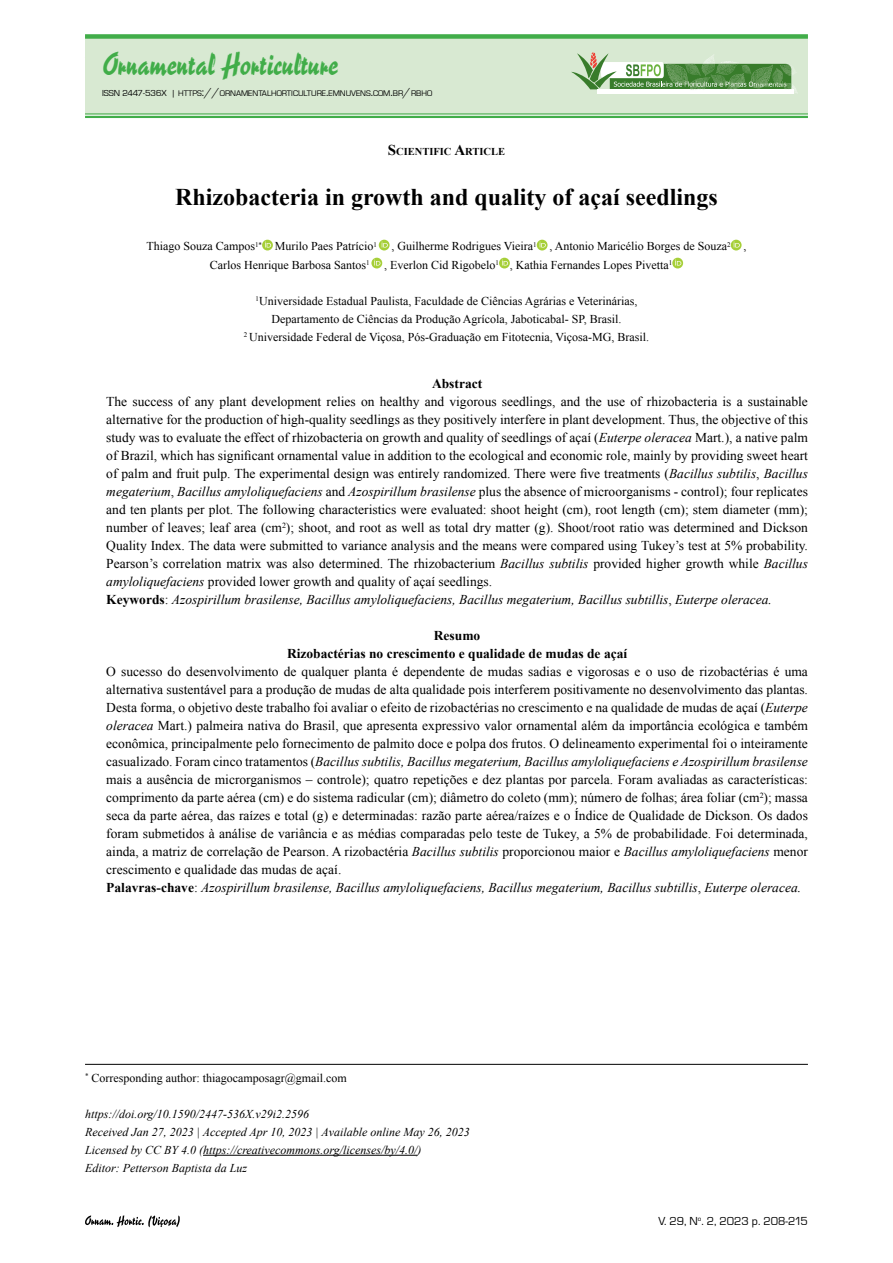
<style>
.page{position:relative;width:893px;height:1263px;background:#fff}
.page>*{position:absolute;margin:0;border:0;box-sizing:border-box;transform-origin:0 0}
.t1{font:29.25px "Reporter Two";color:#41ad49}
.t2{font:700 24px "Times New Roman";color:#000}
.t3{font:13.5px/18px "Times New Roman";color:#000}
.t4{font:700 13.5px/18px "Times New Roman";color:#000;text-align:center}
.t5{font:12px/18px "Times New Roman";color:#000}
.t6{font:italic 12px/18px "Times New Roman";color:#000}
.t7{font:12px "Eurostar";color:#000}
.t8{font:700 10.5px "Times New Roman";color:#000}
.t9{font:8.4px "Eurostar";color:#000}
.s1{font-size:9px}
.s2{font-size:12px}
.s3{font-size:15px}
.s4{font-style:italic}
.s5{font-weight:700}
</style>
<div class="page">
<svg style="left:85px;top:1215px;width:95px;height:12px"></svg>
<hr style="left:203px;top:1155px;width:214px;height:1px;background:#000">
<hr style="left:85px;top:1064px;width:723px;height:1px;background:#000">
<div style="left:85px;top:36px;width:723px;height:78px;background:#d8e9d2"></div>
<div style="left:85px;top:34px;width:723px;height:5px;background:#41ad49"></div>
<hr style="left:85px;top:114px;width:723px;height:1px;background:#41ad49">
<hr style="left:85px;top:116px;width:723px;height:2px;background:#41ad49">
<div style="left:598px;top:89px;width:196px;height:5px;background:#fff"></div>
<svg style="left:571px;top:52px;width:226px;height:39px"></svg>
<img style="left:669px;top:68px;width:14px;height:5px">
<img style="left:755px;top:68px;width:23px;height:4px">
<svg style="left:262px;top:240px;width:11px;height:10px"></svg>
<svg style="left:265px;top:242px;width:6px;height:5px"></svg>
<svg style="left:379px;top:240px;width:11px;height:10px"></svg>
<svg style="left:382px;top:242px;width:6px;height:5px"></svg>
<svg style="left:537px;top:240px;width:11px;height:10px"></svg>
<svg style="left:540px;top:242px;width:6px;height:5px"></svg>
<svg style="left:731px;top:240px;width:11px;height:10px"></svg>
<svg style="left:734px;top:242px;width:6px;height:5px"></svg>
<svg style="left:371px;top:258px;width:11px;height:10px"></svg>
<svg style="left:374px;top:260px;width:6px;height:5px"></svg>
<svg style="left:499px;top:258px;width:11px;height:10px"></svg>
<svg style="left:502px;top:260px;width:6px;height:5px"></svg>
<svg style="left:672px;top:258px;width:11px;height:10px"></svg>
<svg style="left:675px;top:260px;width:6px;height:5px"></svg>
<h1 class="t1" style="left:102px;top:45px;width:238px">Ornamental Horticulture</h1>
<p class="t9" style="left:102px;top:88px;width:332px"><span class="s1">ISSN 2447-536X |</span> HTTPS<span class="s2">://</span>ORNAMENTALHORTICULTURE<span class="s2">.</span>EMNUVENS<span class="s2">.</span>COM<span class="s2">.</span>BR<span class="s2">/</span>RBHO</p>
<p class="t8" style="left:388px;top:144px;width:119px"><span class="s3">S</span>CIENTIFIC <span class="s3">A</span>RTICLE</p>
<h2 class="t2" style="left:175px;top:181px;width:544px">Rhizobacteria in growth and quality of açaí seedlings</h2>
<p class="t5" style="left:210px;top:237px;width:538px;text-indent:-63px">Thiago Souza Campos<sup>1*</sup> Murilo Paes Patrício<sup>1</sup> , Guilherme Rodrigues Vieira<sup>1</sup> , Antonio Maricélio Borges de Souza<sup>2</sup> ,<br>Carlos Henrique Barbosa Santos<sup>1</sup> , Everlon Cid Rigobelo<sup>1</sup> , Kathia Fernandes Lopes Pivetta<sup>1</sup></p>
<p class="t5" style="left:244px;top:291px;width:407px;text-align:center"><sup>1</sup>Universidade Estadual Paulista, Faculdade de Ciências Agrárias e Veterinárias,<br>Departamento de Ciências da Produção Agrícola, Jaboticabal- SP, Brasil.<br><sup>2</sup> Universidade Federal de Viçosa, Pós-Graduação em Fitotecnia, Viçosa-MG, Brasil.</p>
<p class="t4" style="left:432px;top:375px;width:52px">Abstract</p>
<p class="t3" style="left:106px;top:393px;width:703px">The success of any plant development relies on healthy and vigorous seedlings, and the use of rhizobacteria is a sustainable alternative for the production of high-quality seedlings as they positively interfere in plant development. Thus, the objective of this study was to evaluate the effect of rhizobacteria on growth and quality of seedlings of açaí (<span class="s4">Euterpe oleracea</span> Mart.), a native palm of Brazil, which has significant ornamental value in addition to the ecological and economic role, mainly by providing sweet heart of palm and fruit pulp. The experimental design was entirely randomized. There were five treatments (<span class="s4">Bacillus subtilis</span>, <span class="s4">Bacillus megaterium</span>, <span class="s4">Bacillus amyloliquefaciens</span> and <span class="s4">Azospirillum brasilense</span> plus the absence of microorganisms - control); four replicates and ten plants per plot. The following characteristics were evaluated: shoot height (cm), root length (cm); stem diameter (mm); number of leaves; leaf area (cm<sup>2</sup>); shoot, and root as well as total dry matter (g). Shoot/root ratio was determined and Dickson Quality Index. The data were submitted to variance analysis and the means were compared using Tukey’s test at 5% probability.<br>Pearson’s correlation matrix was also determined. The rhizobacterium <span class="s4">Bacillus subtilis</span> provided higher growth while <span class="s4">Bacillus amyloliquefaciens</span> provided lower growth and quality of açaí seedlings.<br><span class="s5">Keywords</span>: <span class="s4">Azospirillum brasilense, Bacillus amyloliquefaciens, Bacillus megaterium, Bacillus subtillis</span>, <span class="s4">Euterpe oleracea.</span></p>
<p class="t4" style="left:287px;top:627px;width:342px">Resumo<br>Rizobactérias no crescimento e qualidade de mudas de açaí</p>
<p class="t3" style="left:106px;top:663px;width:703px">O sucesso do desenvolvimento de qualquer planta é dependente de mudas sadias e vigorosas e o uso de rizobactérias é uma alternativa sustentável para a produção de mudas de alta qualidade pois interferem positivamente no desenvolvimento das plantas.<br>Desta forma, o objetivo deste trabalho foi avaliar o efeito de rizobactérias no crescimento e na qualidade de mudas de açaí (<span class="s4">Euterpe oleracea</span> Mart.) palmeira nativa do Brasil, que apresenta expressivo valor ornamental além da importância ecológica e também econômica, principalmente pelo fornecimento de palmito doce e polpa dos frutos. O delineamento experimental foi o inteiramente casualizado. Foram cinco tratamentos (<span class="s4">Bacillus subtilis, Bacillus megaterium, Bacillus amyloliquefaciens e Azospirillum brasilense </span>mais a ausência de microrganismos – controle); quatro repetições e dez plantas por parcela. Foram avaliadas as características: comprimento da parte aérea (cm) e do sistema radicular (cm); diâmetro do coleto (mm); número de folhas; área foliar (cm<sup>2</sup>); massa seca da parte aérea, das raízes e total (g) e determinadas: razão parte aérea/raízes e o Índice de Qualidade de Dickson. Os dados foram submetidos à análise de variância e as médias comparadas pelo teste de Tukey, a 5% de probabilidade. Foi determinada, ainda, a matriz de correlação de Pearson. A rizobactéria <span class="s4">Bacillus subtilis</span> proporcionou maior e <span class="s4">Bacillus amyloliquefaciens</span> menor crescimento e qualidade das mudas de açaí.<br><span class="s5">Palavras-chave</span>: <span class="s4">Azospirillum brasilense, Bacillus amyloliquefaciens, Bacillus megaterium, Bacillus subtillis</span>, <span class="s4">Euterpe oleracea.</span></p>
<p class="t5" style="left:85px;top:1069px;width:263px"><sup>*</sup> Corresponding author: thiagocamposagr@gmail.com</p>
<p class="t6" style="left:85px;top:1104px;width:386px">https://doi.org/10.1590/2447-536X.v29i2.2596<br>Received Jan 27, 2023 | Accepted Apr 10, 2023 | Available online May 26, 2023<br>Licensed by CC BY 4.0 (https://creativecommons.org/licenses/by/4.0/)<br>Editor: Petterson Baptista da Luz</p>
<p class="t7" style="left:658px;top:1213px;width:151px">V. 29, N<sup>o</sup>. 2, 2023 p. 208-215</p>
</div>
